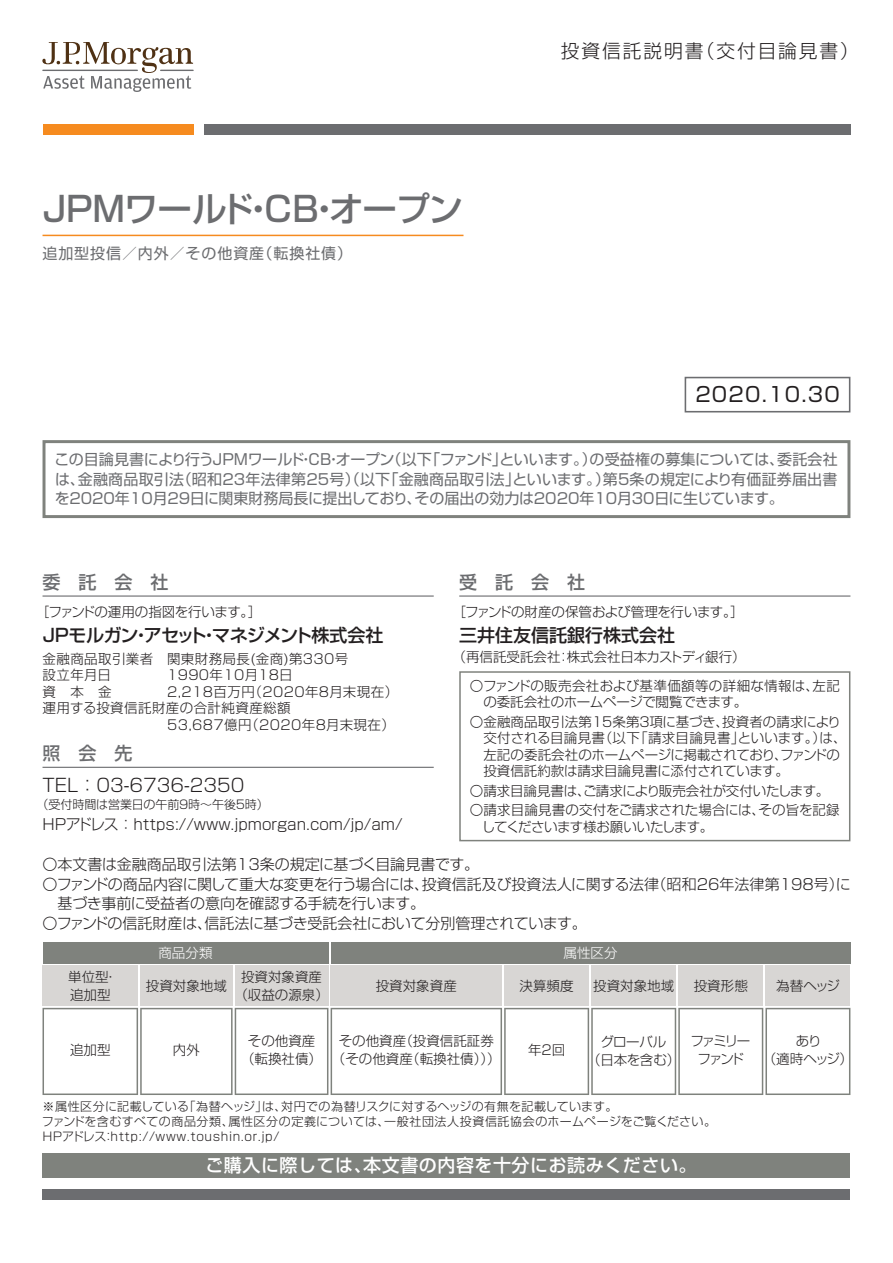
<style>
.page{position:relative;width:893px;height:1263px;background:#fff}
.page>*{position:absolute;margin:0;border:0;box-sizing:border-box;transform-origin:0 0}
.t1{font:500 34.5px "Shin Go Pr 5";letter-spacing:-.03em;color:#6c6d70}
.t2{font:20.25px "Shin Go Pr 5";letter-spacing:.06em;color:#231f20}
.t3{font:300 18.75px "Shin Go Pr 5";letter-spacing:.1em;color:#231f20}
.t4{font:500 18px "Shin Go Pr 5";letter-spacing:.03em;color:#fff}
.t5{font:500 18px "Shin Go Pr 5";letter-spacing:-.055em;color:#231f20}
.t6{font:500 18px "Shin Go Pr 5";color:#6c6d70}
.t7{font:300 18px "Shin Go Pr 5";color:#231f20}
.t8{font:500 18px "Shin Go Pr 5";color:#231f20}
.t9{font:15px/19.5px "Shin Go Pr 5";color:#6c6d70;text-align:justify}
.t10{font:300 15px "Shin Go Pr 5";color:#231f20}
.t11{font:300 15px "Shin Go Pr 5";letter-spacing:-.02em;color:#231f20}
.t12{font:300 15px "Shin Go Pr 5";letter-spacing:-.03em;color:#231f20}
.t13{font:15px "Shin Go Pr 5";letter-spacing:.06em;color:#6c6d70}
.t14{font:300 13.5px/19.5px "Shin Go Pr 5";color:#231f20}
.t15{font:300 13.5px/18px "Shin Go Pro";color:#231f20;text-align:center}
.t16{font:300 13.5px/16.5px "Shin Go Pr 5";letter-spacing:.03em;color:#231f20}
.t17{font:300 13.5px "Shin Go Pr 5";letter-spacing:-.03em;color:#231f20}
.t18{font:300 13.5px "Shin Go Pr 5";letter-spacing:-.04em;color:#231f20}
.t19{font:300 13.5px/18px "Shin Go Pro";letter-spacing:-.025em;color:#231f20;text-align:center}
.t20{font:300 13.5px/18px "Shin Go Pro";letter-spacing:-.155em;color:#231f20;text-align:center}
.t21{font:300 13.5px "Shin Go Pro";color:#fff}
.t22{font:300 12px/15px "Shin Go Pro";letter-spacing:.03em;color:#231f20}
.t23{font:300 12px "Shin Go Pr 5";letter-spacing:-.02em;color:#231f20}
</style>
<div class="page">
<hr style="left:160px;top:70px;width:34px;height:1px;background:#6c6d70">
<svg style="left:42px;top:42px;width:151px;height:50px"></svg>
<div style="left:43px;top:124px;width:150px;height:11px;background:#f68b1f"></div>
<div style="left:204px;top:124px;width:646px;height:11px;background:#6c6d70"></div>
<div style="left:43px;top:1189px;width:807px;height:11px;background:#6c6d70"></div>
<hr style="left:43px;top:235px;width:420px;height:1px;background:#f68b1f">
<div style="left:685px;top:377px;width:165px;height:35px;border:2px solid #6c6d70"></div>
<div style="left:43px;top:440px;width:807px;height:78px;border:3px solid #7f827d"></div>
<hr style="left:43px;top:595px;width:391px;height:2px;background:#6c6d70">
<hr style="left:43px;top:767px;width:391px;height:1px;background:#6c6d70">
<hr style="left:459px;top:595px;width:391px;height:2px;background:#6c6d70">
<div style="left:459px;top:671px;width:391px;height:170px;border:2px solid #7f827d"></div>
<div style="left:43px;top:965px;width:95px;height:41px;background:#d8d6d4"></div>
<div style="left:43px;top:942px;width:285px;height:21px;background:#7f827d"></div>
<div style="left:140px;top:965px;width:93px;height:41px;background:#d8d6d4"></div>
<div style="left:235px;top:965px;width:93px;height:41px;background:#d8d6d4"></div>
<div style="left:331px;top:965px;width:171px;height:41px;background:#d8d6d4"></div>
<div style="left:331px;top:942px;width:519px;height:21px;background:#7f827d"></div>
<div style="left:504px;top:965px;width:85px;height:41px;background:#d8d6d4"></div>
<div style="left:591px;top:965px;width:85px;height:41px;background:#d8d6d4"></div>
<div style="left:765px;top:965px;width:85px;height:41px;background:#d8d6d4"></div>
<div style="left:678px;top:965px;width:85px;height:41px;background:#d8d6d4"></div>
<svg style="left:43px;top:1008px;width:807px;height:87px"></svg>
<div style="left:43px;top:1153px;width:807px;height:25px;background:#7f827d"></div>
<h1 class="t1" style="left:43px;top:181px;width:422px">JPMワールド・CB・オープン</h1>
<p class="t13" style="left:43px;top:241px;width:311px">追加型投信／内外／その他資産（転換社債）</p>
<h3 class="t3" style="left:561px;top:35px;width:299px">投資信託説明書（交付目論見書）</h3>
<h2 class="t2" style="left:695px;top:378px;width:146px">2020.10.30</h2>
<p class="t9" style="left:55px;top:448px;width:785px">この目論見書により行うJPMワールド・CB・オープン（以下「ファンド」といいます。）の受益権の募集については、委託会社は、金融商品取引法（昭和23年法律第25号）（以下「金融商品取引法」といいます。）第5条の規定により有価証券届出書を2020年10月29日に関東財務局長に提出しており、その届出の効力は2020年10月30日に生じています。</p>
<h3 class="t6" style="left:43px;top:567px;width:127px">委　託　会　社</h3>
<p class="t17" style="left:36px;top:600px;width:227px">［ファンドの運用の指図を行います。］</p>
<h3 class="t5" style="left:40px;top:620px;width:345px">ＪＰモルガン・アセット・マネジメント株式会社</h3>
<p class="t16" style="left:43px;top:649px;width:307px">金融商品取引業者 関東財務局長(金商)第330号設立年月日</p>
<h3 class="t6" style="left:459px;top:567px;width:127px">受　託　会　社</h3>
<p class="t17" style="left:452px;top:600px;width:293px">［ファンドの財産の保管および管理を行います。］</p>
<h3 class="t8" style="left:459px;top:620px;width:217px">三井住友信託銀行株式会社</h3>
<p class="t14" style="left:470px;top:641px;width:371px;line-height:29.2px;text-indent:-17px">（再信託受託会社：株式会社日本カストディ銀行）<br>〇ファンドの販売会社および基準価額等の詳細な情報は、左記</p>
<p class="t14" style="left:470px;top:691px;width:373px;text-indent:14px">の委託会社のホームページで閲覧できます。<br>〇金融商品取引法第15条第３項に基づき、投資者の請求により</p>
<p class="t14" style="left:483px;top:729px;width:365px;line-height:16.5px">交付される目論見書（以下「請求目論見書」といいます。）は、左記の委託会社のホームページに掲載されており、ファンドの投資信託約款は請求目論見書に添付されています。</p>
<p class="t14" style="left:470px;top:780px;width:371px">〇請求目論見書は、ご請求により販売会社が交付いたします。〇請求目論見書の交付をご請求された場合には、その旨を記録</p>
<p class="t18" style="left:482px;top:816px;width:233px">してくださいます様お願いいたします。</p>
<p class="t10" style="left:43px;top:852px;width:438px">〇本文書は金融商品取引法第13条の規定に基づく目論見書です。</p>
<p class="t10" style="left:43px;top:871px;width:810px">〇ファンドの商品内容に関して重大な変更を行う場合には、投資信託及び投資法人に関する法律（昭和26年法律第198号）に</p>
<p class="t12" style="left:58px;top:891px;width:369px">基づき事前に受益者の意向を確認する手続を行います。</p>
<p class="t11" style="left:43px;top:910px;width:546px">〇ファンドの信託財産は、信託法に基づき受託会社において分別管理されています。</p>
<p class="t21" style="left:158px;top:941px;width:55px">商品分類</p>
<p class="t15" style="left:68px;top:967px;width:51px;text-align:left">単位型・追加型</p>
<p class="t15" style="left:146px;top:976px;width:83px">投資対象地域</p>
<p class="t15" style="left:234px;top:966px;width:96px">投資対象資産（収益の源泉）</p>
<p class="t16" style="left:167px;top:666px;width:127px">1990年10月18日</p>
<p class="t14" style="left:43px;top:681px;width:71px">資　本　金</p>
<p class="t16" style="left:167px;top:682px;width:233px">2,218百万円（2020年8月末現在）</p>
<p class="t16" style="left:43px;top:699px;width:250px">運用する投資信託財産の合計純資産総額</p>
<p class="t16" style="left:167px;top:715px;width:229px">53,687億円（2020年8月末現在）</p>
<h3 class="t6" style="left:43px;top:739px;width:91px">照　会　先</h3>
<h3 class="t7" style="left:43px;top:771px;width:203px">TEL：03-6736-2350</h3>
<p class="t23" style="left:37px;top:794px;width:234px">（受付時間は営業日の午前９時〜午後５時）</p>
<p class="t10" style="left:43px;top:812px;width:362px">HPアドレス：https://www.jpmorgan.com/jp/am/</p>
<p class="t21" style="left:563px;top:941px;width:55px">属性区分</p>
<p class="t15" style="left:520px;top:976px;width:55px">決算頻度</p>
<p class="t15" style="left:593px;top:976px;width:82px">投資対象地域</p>
<p class="t15" style="left:776px;top:976px;width:65px">為替ヘッジ</p>
<p class="t15" style="left:694px;top:976px;width:55px">投資形態</p>
<p class="t15" style="left:376px;top:976px;width:82px">投資対象資産</p>
<p class="t15" style="left:70px;top:1039px;width:42px">追加型</p>
<p class="t15" style="left:173px;top:1039px;width:29px">内外</p>
<p class="t15" style="left:241px;top:1030px;width:82px">その他資産（転換社債）</p>
<p class="t15" style="left:332px;top:1030px;width:170px">その他資産（投資信託証券（その他資産（転換社債）））</p>
<p class="t19" style="left:587px;top:1031px;width:95px">グローバル<br>（日本を含む）</p>
<p class="t15" style="left:528px;top:1039px;width:39px">年2回</p>
<p class="t20" style="left:690px;top:1030px;width:61px">ファミリーファンド</p>
<p class="t15" style="left:763px;top:1030px;width:92px">あり<br>（適時ヘッジ）</p>
<p class="t22" style="left:41px;top:1098px;width:676px">※属性区分に記載している「為替ヘッジ」は、対円での為替リスクに対するヘッジの有無を記載しています。<br>ファンドを含むすべての商品分類、属性区分の定義については、一般社団法人投資信託協会のホームページをご覧ください。<br>ＨＰアドレス：http://www.toushin.or.jp/</p>
<h3 class="t4" style="left:205px;top:1151px;width:493px">ご購入に際しては、本文書の内容を十分にお読みください。</h3>
</div>
